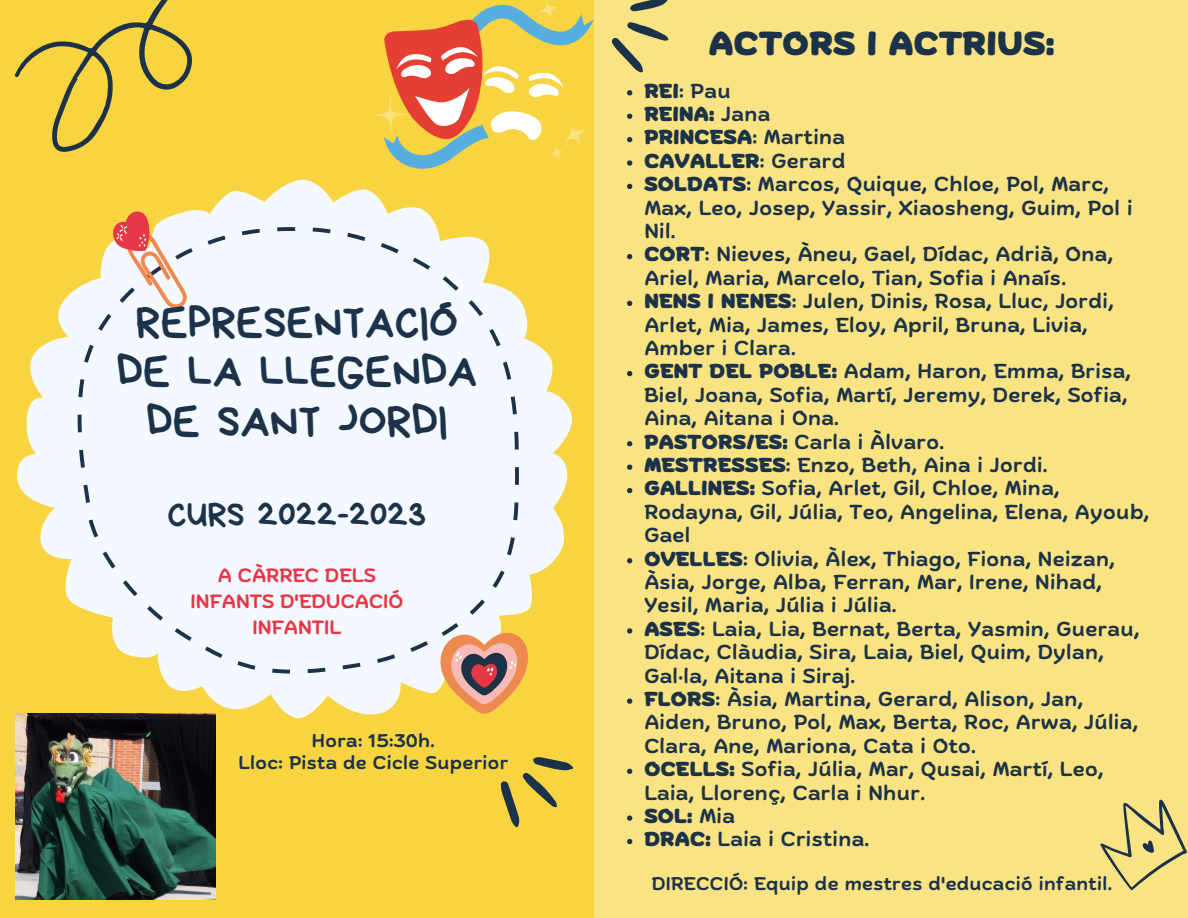
<style>
.page{position:relative;width:1188px;height:918px;background:#f9e382}
.page>*{position:absolute;margin:0;border:0;box-sizing:border-box;transform-origin:0 0}
.t1{font:45.9px/49.5px "Bryndan Write";color:#1c3249;text-align:center}
.t2{font:35.4px "Bryndan Write";color:#1c3249}
.t3{font:900 33.3px "Biski";letter-spacing:.015em;color:#1c3249}
.t4{font:600 20.25px/23.4px "Biski";letter-spacing:.015em;color:#1c3249}
.t5{font:600 19.2px/25.8px "Biski";color:#e63747;text-align:center}
.t6{font:600 18.3px/21.3px "Biski";letter-spacing:.015em;color:#1c3249;text-align:center}
.s1{font-weight:900}
</style>
<div class="page">
<div style="left:0;top:0;width:594px;height:918px;background:#f8d440"></div>
<svg style="left:14px;top:0;width:178px;height:152px"></svg>
<svg style="left:374px;top:0;width:220px;height:169px"></svg>
<svg style="left:15px;top:179px;width:557px;height:541px"></svg>
<svg style="left:78px;top:227px;width:441px;height:447px;background:#f0f2f1"></svg>
<div style="left:147px;top:371px;width:316px;height:171px;background:#f4f8ff"></div>
<svg style="left:106px;top:206px;width:89px;height:112px;background:#eed1c0"></svg>
<svg style="left:435px;top:632px;width:96px;height:86px"></svg>
<svg style="left:500px;top:757px;width:73px;height:70px"></svg>
<svg style="left:627px;top:90px;width:5px;height:5px"></svg>
<svg style="left:627px;top:114px;width:5px;height:5px"></svg>
<svg style="left:627px;top:137px;width:5px;height:5px"></svg>
<svg style="left:627px;top:160px;width:5px;height:6px"></svg>
<svg style="left:627px;top:184px;width:5px;height:5px"></svg>
<svg style="left:627px;top:254px;width:5px;height:5px"></svg>
<svg style="left:627px;top:301px;width:5px;height:5px"></svg>
<svg style="left:627px;top:371px;width:5px;height:5px"></svg>
<svg style="left:627px;top:441px;width:5px;height:5px"></svg>
<svg style="left:627px;top:465px;width:5px;height:5px"></svg>
<svg style="left:627px;top:488px;width:5px;height:5px"></svg>
<svg style="left:627px;top:558px;width:5px;height:5px"></svg>
<svg style="left:627px;top:628px;width:5px;height:6px"></svg>
<svg style="left:627px;top:698px;width:5px;height:6px"></svg>
<svg style="left:627px;top:769px;width:5px;height:5px"></svg>
<svg style="left:627px;top:815px;width:5px;height:6px"></svg>
<svg style="left:627px;top:839px;width:5px;height:5px"></svg>
<svg style="left:1100px;top:799px;width:87px;height:91px"></svg>
<svg style="left:611px;top:0;width:58px;height:73px"></svg>
<img style="left:15px;top:714px;width:200px;height:186px">
<h1 class="t1" style="left:117px;top:297px;width:362px">REPRESENTACIÓ<br>DE LA LLEGENDA<br>DE SANT JORDI</h1>
<h1 class="t1" style="left:158px;top:314px;width:362px">DE LA LLEGENDA<br>DE SANT JORDI</h1>
<h2 class="t2" style="left:168px;top:496px;width:260px">CURS 2022-2023</h2>
<p class="t5" style="left:191px;top:564px;width:214px">A CÀRREC DELS<br>INFANTS D'EDUCACIÓ<br>INFANTIL</p>
<p class="t6" style="left:239px;top:732px;width:271px">Hora: 15:30h.<br>Lloc: Pista de Cicle Superior</p>
<h3 class="t3" style="left:709px;top:30px;width:347px">ACTORS I ACTRIUS:</h3>
<p class="t4" style="left:644px;top:81px;width:506px"><span class="s1">REI</span>: Pau<br><span class="s1">REINA:</span> Jana<br><span class="s1">PRINCESA</span>: Martina<br><span class="s1">CAVALLER</span>: Gerard<br><span class="s1">SOLDATS</span>: Marcos, Quique, Chloe, Pol, Marc, Max, Leo, Josep, Yassir, Xiaosheng, Guim, Pol i Nil.<br><span class="s1">CORT</span>: Nieves, Àneu, Gael, Dídac, Adrià, Ona, Ariel, Maria, Marcelo, Tian, Sofia i Anaís.<br><span class="s1">NENS I NENES</span>: Julen, Dinis, Rosa, Lluc, Jordi, Arlet, Mia, James, Eloy, April, Bruna, Livia, Amber i Clara.<br><span class="s1">GENT DEL POBLE:</span> Adam, Haron, Emma, Brisa, Biel, Joana, Sofia, Martí, Jeremy, Derek, Sofia, Aina, Aitana i Ona.<br><span class="s1">PASTORS/ES:</span> Carla i Àlvaro.<br><span class="s1">MESTRESSES</span>: Enzo, Beth, Aina i Jordi.<br><span class="s1">GALLINES:</span> Sofia, Arlet, Gil, Chloe, Mina, Rodayna, Gil, Júlia, Teo, Angelina, Elena, Ayoub, Gael<br><span class="s1">OVELLES</span>: Olivia, Àlex, Thiago, Fiona, Neizan, Àsia, Jorge, Alba, Ferran, Mar, Irene, Nihad, Yesil, Maria, Júlia i Júlia.<br><span class="s1">ASES</span>: Laia, Lia, Bernat, Berta, Yasmin, Guerau, Dídac, Clàudia, Sira, Laia, Biel, Quim, Dylan, Gal·la, Aitana i Siraj.<br><span class="s1">FLORS</span>: Àsia, Martina, Gerard, Alison, Jan, Aiden, Bruno, Pol, Max, Berta, Roc, Arwa, Júlia, Clara, Ane, Mariona, Cata i Oto.<br><span class="s1">OCELLS:</span> Sofia, Júlia, Mar, Qusai, Martí, Leo, Laia, Llorenç, Carla i Nhur.<br><span class="s1">SOL:</span> Mia<br><span class="s1">DRAC:</span> Laia i Cristina.</p>
<p class="t6" style="left:652px;top:875px;width:462px">DIRECCIÓ: Equip de mestres d'educació infantil.</p>
</div>
